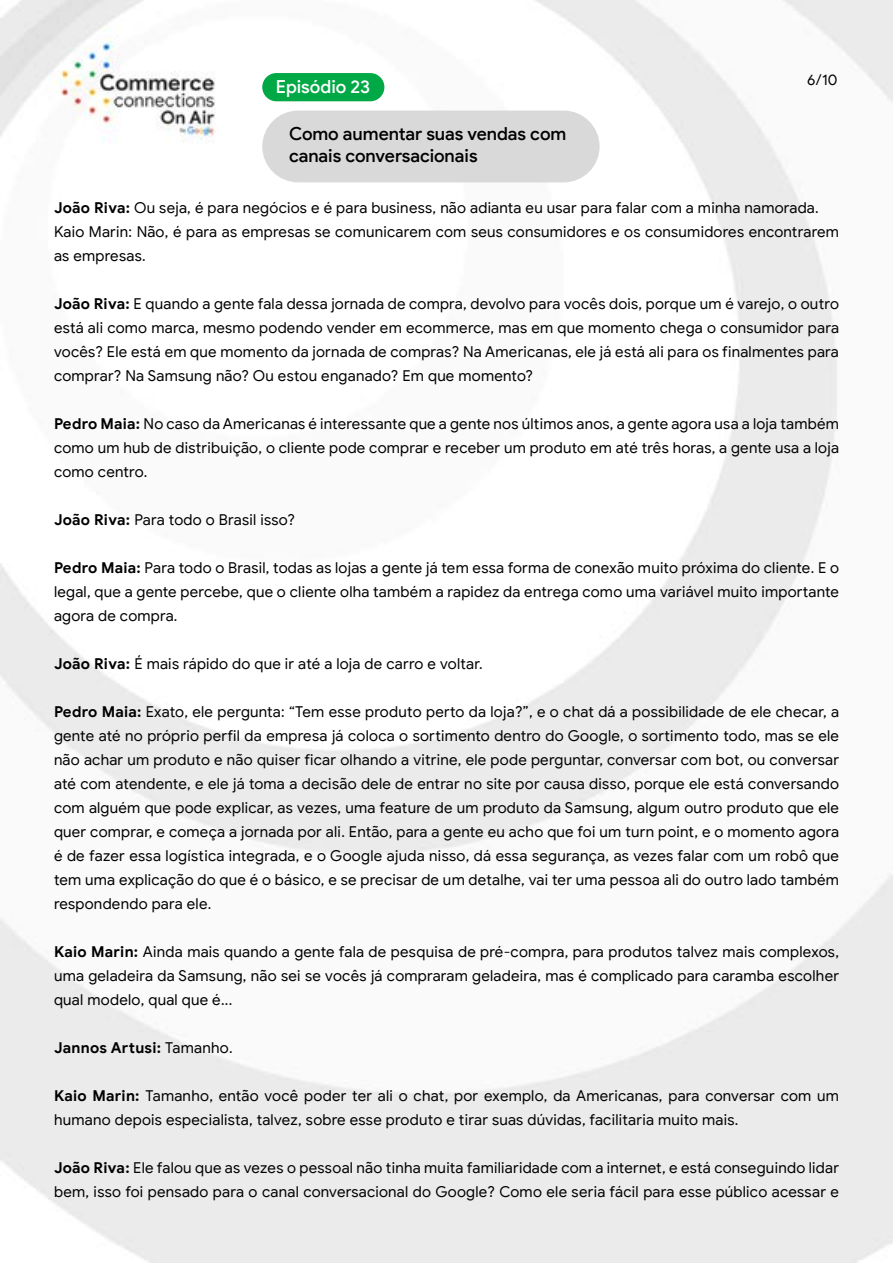
<style>
.page{position:relative;width:893px;height:1263px;background:#fff}
.page>*{position:absolute;margin:0;border:0;box-sizing:border-box;transform-origin:0 0}
.t1{font:500 18px/21.6px "Google Sans Display";letter-spacing:-.005em;color:#000}
.t2{font:500 18px "Google Sans Display";color:#fff}
.t3{font:15px/24px "Google Sans";letter-spacing:.015em;color:#000;text-align:justify}
.t4{font:700 15px "Google Sans";letter-spacing:.02em;color:#000}
.t5{font:15px "Google Sans Display";color:#000}
.s1{font-weight:700}
.s2{font-weight:400}
</style>
<div class="page">
<img style="left:0;top:0;width:893px;height:1263px">
<div style="left:262px;top:73px;width:122px;height:28px;background:#00a946;border-radius:14px"></div>
<div style="left:262px;top:111px;width:338px;height:71px;background:#d9d9d9;border-radius:36px"></div>
<p class="t2" style="left:276px;top:76px;width:96px">Episódio 23</p>
<p class="t1" style="left:289px;top:123px;width:279px">Como aumentar suas vendas com canais conversacionais</p>
<p class="t5" style="left:807px;top:70px;width:32px">6/10</p>
<p class="t3" style="left:54px;top:196px;width:786px;text-align:left"><span class="s1">João Riva:</span> Ou seja, é para negócios e é para business, não adianta eu usar para falar com a minha namorada.<br>Kaio Marin: Não, é para as empresas se comunicarem com seus consumidores e os consumidores encontrarem as empresas.</p>
<p class="t3" style="left:54px;top:292px;width:786px"><span class="s1">João Riva:</span> E quando a gente fala dessa jornada de compra, devolvo para vocês dois, porque um é varejo, o outro está ali como marca, mesmo podendo vender em ecommerce, mas em que momento chega o consumidor para vocês? Ele está em que momento da jornada de compras? Na Americanas, ele já está ali para os finalmentes para comprar? Na Samsung não? Ou estou enganado? Em que momento?</p>
<p class="t3" style="left:54px;top:412px;width:786px"><span class="s1">Pedro Maia:</span> No caso da Americanas é interessante que a gente nos últimos anos, a gente agora usa a loja também como um hub de distribuição, o cliente pode comprar e receber um produto em até três horas, a gente usa a loja como centro.</p>
<p class="t3" style="left:54px;top:508px;width:243px"><span class="s1">João Riva:</span> Para todo o Brasil isso?</p>
<p class="t3" style="left:54px;top:556px;width:787px"><span class="s1">Pedro Maia:</span> Para todo o Brasil, todas as lojas a gente já tem essa forma de conexão muito próxima do cliente. E o legal, que a gente percebe, que o cliente olha também a rapidez da entrega como uma variável muito importante agora de compra.</p>
<p class="t3" style="left:54px;top:652px;width:430px"><span class="s1">João Riva:</span> É mais rápido do que ir até a loja de carro e voltar.</p>
<p class="t3" style="left:54px;top:700px;width:786px"><span class="s1">Pedro Maia:</span> Exato, ele pergunta: “Tem esse produto perto da loja?”, e o chat dá a possibilidade de ele checar, a gente até no próprio perfil da empresa já coloca o sortimento dentro do Google, o sortimento todo, mas se ele não achar um produto e não quiser ficar olhando a vitrine, ele pode perguntar, conversar com bot, ou conversar até com atendente, e ele já toma a decisão dele de entrar no site por causa disso, porque ele está conversando com alguém que pode explicar, as vezes, uma feature de um produto da Samsung, algum outro produto que ele quer comprar, e começa a jornada por ali. Então, para a gente eu acho que foi um turn point, e o momento agora é de fazer essa logística integrada, e o Google ajuda nisso, dá essa segurança, as vezes falar com um robô que tem uma explicação do que é o básico, e se precisar de um detalhe, vai ter uma pessoa ali do outro lado também respondendo para ele.</p>
<p class="t3" style="left:54px;top:940px;width:786px"><span class="s1">Kaio Marin:</span> Ainda mais quando a gente fala de pesquisa de pré-compra, para produtos talvez mais complexos, uma geladeira da Samsung, não sei se vocês já compraram geladeira, mas é complicado para caramba escolher qual modelo, qual que é...</p>
<p class="t4" style="left:54px;top:1039px;width:180px">Jannos Artusi: <span class="s2">Tamanho.</span></p>
<p class="t3" style="left:54px;top:1084px;width:786px"><span class="s1">Kaio Marin:</span> Tamanho, então você poder ter ali o chat, por exemplo, da Americanas, para conversar com um humano depois especialista, talvez, sobre esse produto e tirar suas dúvidas, facilitaria muito mais.</p>
<p class="t3" style="left:54px;top:1156px;width:786px"><span class="s1">João Riva:</span> Ele falou que as vezes o pessoal não tinha muita familiaridade com a internet, e está conseguindo lidar bem, isso foi pensado para o canal conversacional do Google? Como ele seria fácil para esse público acessar e</p>
</div>
